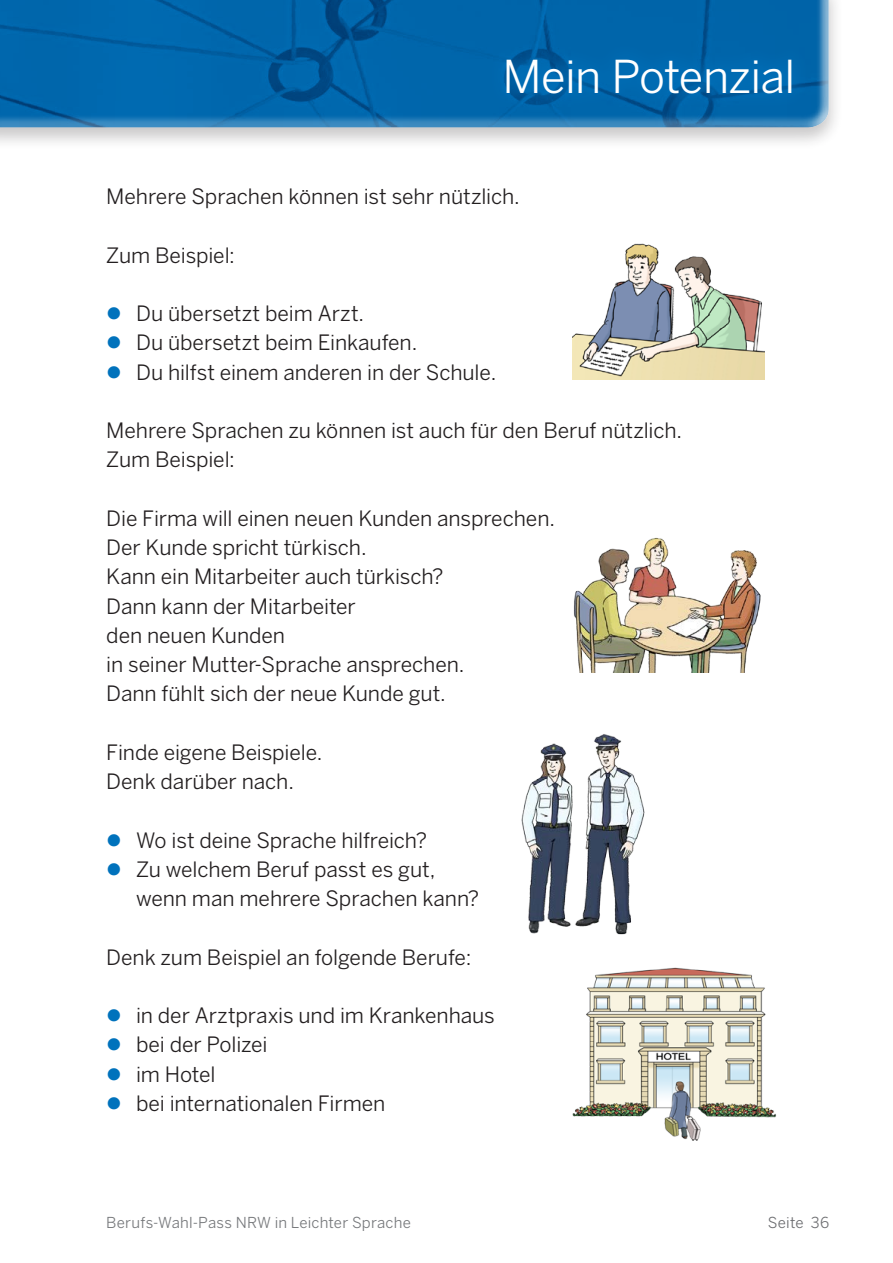
<style>
.page{position:relative;width:893px;height:1263px;background:#fff}
.page>*{position:absolute;margin:0;border:0;box-sizing:border-box;transform-origin:0 0}
.t1{font:45px "Benton Sans";letter-spacing:-.015em;color:#fff}
._01_Fliesstext_14_pt{font:21px "Benton Sans";letter-spacing:-.005em;color:#231f20}
.t2{font:15px "Benton Sans";letter-spacing:.015em;color:#76787b}
.t3{font:15px "Benton Sans";letter-spacing:.015em;color:#6c6d70}
.s1{color:#0072bc}
</style>
<div class="page">
<div style="left:0;top:0;width:843px;height:150px;background:#231f20;opacity:.25"></div>
<div style="left:0;top:0;width:829px;height:128px;background:#fff;opacity:.75"></div>
<div style="left:486px;top:40px;width:326px;height:73px;background:#0072bc;opacity:.75"></div>
<img style="left:572px;top:243px;width:192px;height:137px">
<img style="left:573px;top:537px;width:188px;height:135px">
<img style="left:572px;top:967px;width:204px;height:173px">
<img style="left:521px;top:734px;width:124px;height:201px">
<h1 class="t1" style="left:502px;top:50px;width:294px">Mein Potenzial</h1>
<p class="_01_Fliesstext_14_pt" style="left:106px;top:184px;width:415px">Mehrere Sprachen können ist sehr nützlich.</p>
<p class="_01_Fliesstext_14_pt" style="left:106px;top:243px;width:130px">Zum Beispiel:</p>
<p class="_01_Fliesstext_14_pt" style="left:106px;top:301px;width:259px"><span class="s1">●</span> Du übersetzt beim Arzt.</p>
<p class="_01_Fliesstext_14_pt" style="left:106px;top:330px;width:313px"><span class="s1">●</span> Du übersetzt beim Einkaufen.</p>
<p class="_01_Fliesstext_14_pt" style="left:106px;top:360px;width:392px"><span class="s1">●</span> Du hilfst einem anderen in der Schule.</p>
<p class="_01_Fliesstext_14_pt" style="left:106px;top:418px;width:577px">Mehrere Sprachen zu können ist auch für den Beruf nützlich.</p>
<p class="_01_Fliesstext_14_pt" style="left:106px;top:447px;width:130px">Zum Beispiel:</p>
<p class="_01_Fliesstext_14_pt" style="left:106px;top:506px;width:450px">Die Firma will einen neuen Kunden ansprechen.</p>
<p class="_01_Fliesstext_14_pt" style="left:106px;top:535px;width:262px">Der Kunde spricht türkisch.</p>
<p class="_01_Fliesstext_14_pt" style="left:106px;top:564px;width:339px">Kann ein Mitarbeiter auch türkisch?</p>
<p class="_01_Fliesstext_14_pt" style="left:106px;top:594px;width:251px">Dann kann der Mitarbeiter</p>
<p class="_01_Fliesstext_14_pt" style="left:106px;top:623px;width:180px">den neuen Kunden</p>
<p class="_01_Fliesstext_14_pt" style="left:106px;top:652px;width:360px">in seiner Mutter-Sprache ansprechen.</p>
<p class="_01_Fliesstext_14_pt" style="left:106px;top:681px;width:341px">Dann fühlt sich der neue Kunde gut.</p>
<p class="_01_Fliesstext_14_pt" style="left:106px;top:740px;width:218px">Finde eigene Beispiele.</p>
<p class="_01_Fliesstext_14_pt" style="left:106px;top:769px;width:189px">Denk darüber nach.</p>
<p class="_01_Fliesstext_14_pt" style="left:106px;top:828px;width:322px"><span class="s1">●</span> Wo ist deine Sprache hilfreich?</p>
<p class="_01_Fliesstext_14_pt" style="left:106px;top:857px;width:331px"><span class="s1">●</span> Zu welchem Beruf passt es gut,</p>
<p class="_01_Fliesstext_14_pt" style="left:136px;top:886px;width:345px">wenn man mehrere Sprachen kann?</p>
<p class="_01_Fliesstext_14_pt" style="left:106px;top:945px;width:367px">Denk zum Beispiel an folgende Berufe:</p>
<p class="_01_Fliesstext_14_pt" style="left:106px;top:1003px;width:390px"><span class="s1">●</span> in der Arztpraxis und im Krankenhaus</p>
<p class="_01_Fliesstext_14_pt" style="left:106px;top:1032px;width:163px"><span class="s1">●</span> bei der Polizei</p>
<p class="_01_Fliesstext_14_pt" style="left:106px;top:1062px;width:111px"><span class="s1">●</span> im Hotel</p>
<p class="_01_Fliesstext_14_pt" style="left:106px;top:1091px;width:281px"><span class="s1">●</span> bei internationalen Firmen</p>
<p class="t2" style="left:106px;top:1214px;width:306px">Berufs-Wahl-Pass NRW in Leichter Sprache</p>
<p class="t3" style="left:768px;top:1214px;width:63px">Seite 36</p>
</div>
